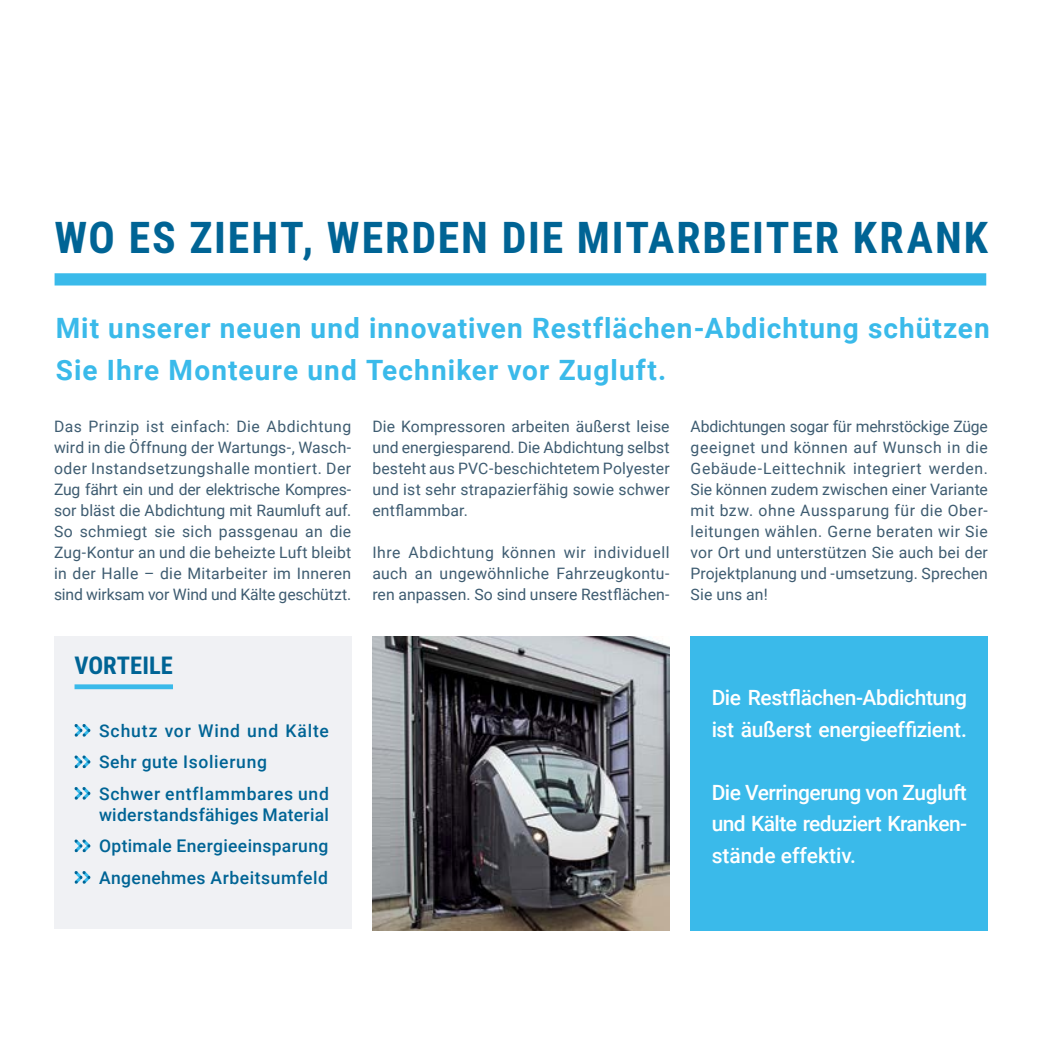
<style>
.page{position:relative;width:1042px;height:1042px;background:#fff}
.page>*{position:absolute;margin:0;border:0;box-sizing:border-box;transform-origin:0 0}
.t1{font:700 43.75px "Roboto Condensed";letter-spacing:.045em;color:#006495}
.t2{font:700 28px/42px "Roboto";letter-spacing:.04em;color:#3abaea}
.t3{font:700 24.5px "Roboto Condensed";color:#006495}
.t4{font:500 21px/31.5px "Roboto";letter-spacing:-.02em;color:#fff}
.t5{font:500 17.5px/31.5px "Roboto";letter-spacing:.035em;color:#006495}
.t6{font:15.75px/21px "Roboto";letter-spacing:.005em;color:#3e5c71;text-align:justify}
</style>
<div class="page">
<img style="left:372px;top:636px;width:297px;height:294px">
<div style="left:690px;top:636px;width:298px;height:294px;background:#3abaea"></div>
<div style="left:55px;top:273px;width:931px;height:12px;background:#3abaea"></div>
<div style="left:54px;top:636px;width:297px;height:293px;background:#f0f1f4"></div>
<div style="left:75px;top:684px;width:98px;height:5px;background:#3abaea"></div>
<svg style="left:74px;top:724px;width:17px;height:13px"></svg>
<svg style="left:74px;top:755px;width:17px;height:13px"></svg>
<svg style="left:74px;top:787px;width:17px;height:13px"></svg>
<svg style="left:74px;top:839px;width:17px;height:13px"></svg>
<svg style="left:74px;top:871px;width:17px;height:13px"></svg>
<h1 class="t1" style="left:55px;top:207px;width:935px">WO ES ZIEHT, WERDEN DIE MITARBEITER KRANK</h1>
<h2 class="t2" style="left:56px;top:305px;width:935px">Mit unserer neuen und innovativen Restflächen-Abdichtung schützen<br>Sie Ihre Monteure und Techniker vor Zugluft.</h2>
<p class="t6" style="left:54px;top:415px;width:299px">Das Prinzip ist einfach: Die Abdichtung wird in die Öffnung der Wartungs-, Wasch&shy;oder Instandsetzungshalle montiert. Der Zug fährt ein und der elektrische Kompres&shy;sor bläst die Abdichtung mit Raumluft auf.<br>So schmiegt sie sich passgenau an die Zug-Kontur an und die beheizte Luft bleibt in der Halle – die Mitarbeiter im Inneren sind wirksam vor Wind und Kälte geschützt.</p>
<p class="t6" style="left:372px;top:415px;width:299px">Die Kompressoren arbeiten äußerst leise und energiesparend. Die Abdichtung selbst besteht aus PVC-beschichtetem Polyester und ist sehr strapazierfähig sowie schwer entflammbar.</p>
<p class="t6" style="left:372px;top:541px;width:299px">Ihre Abdichtung können wir individuell auch an ungewöhnliche Fahrzeugkontu&shy;ren anpassen. So sind unsere Restflächen-</p>
<h3 class="t3" style="left:75px;top:648px;width:100px">VORTEILE</h3>
<p class="t5" style="left:99px;top:714px;width:231px">Schutz vor Wind und Kälte<br>Sehr gute Isolierung<br>Schwer entflammbares und</p>
<p class="t5" style="left:99px;top:798px;width:231px;text-align:justify">widerstandsfähiges Material Optimale Energieeinsparung Angenehmes Arbeitsumfeld</p>
<p class="t6" style="left:690px;top:415px;width:299px">Abdichtungen sogar für mehrstöckige Züge geeignet und können auf Wunsch in die Gebäude-Leittechnik integriert werden.<br>Sie können zudem zwischen einer Variante mit bzw. ohne Aussparung für die Ober&shy;leitungen wählen. Gerne beraten wir Sie vor Ort und unterstützen Sie auch bei der Projektplanung und -umsetzung. Sprechen Sie uns an!</p>
<h3 class="t4" style="left:711px;top:681px;width:257px">Die Restflächen-Abdichtung ist äußerst energieeffizient.</h3>
<h3 class="t4" style="left:711px;top:775px;width:257px;text-align:justify">Die Verringerung von Zugluft und Kälte reduziert Kranken&shy;stände effektiv.</h3>
</div>
